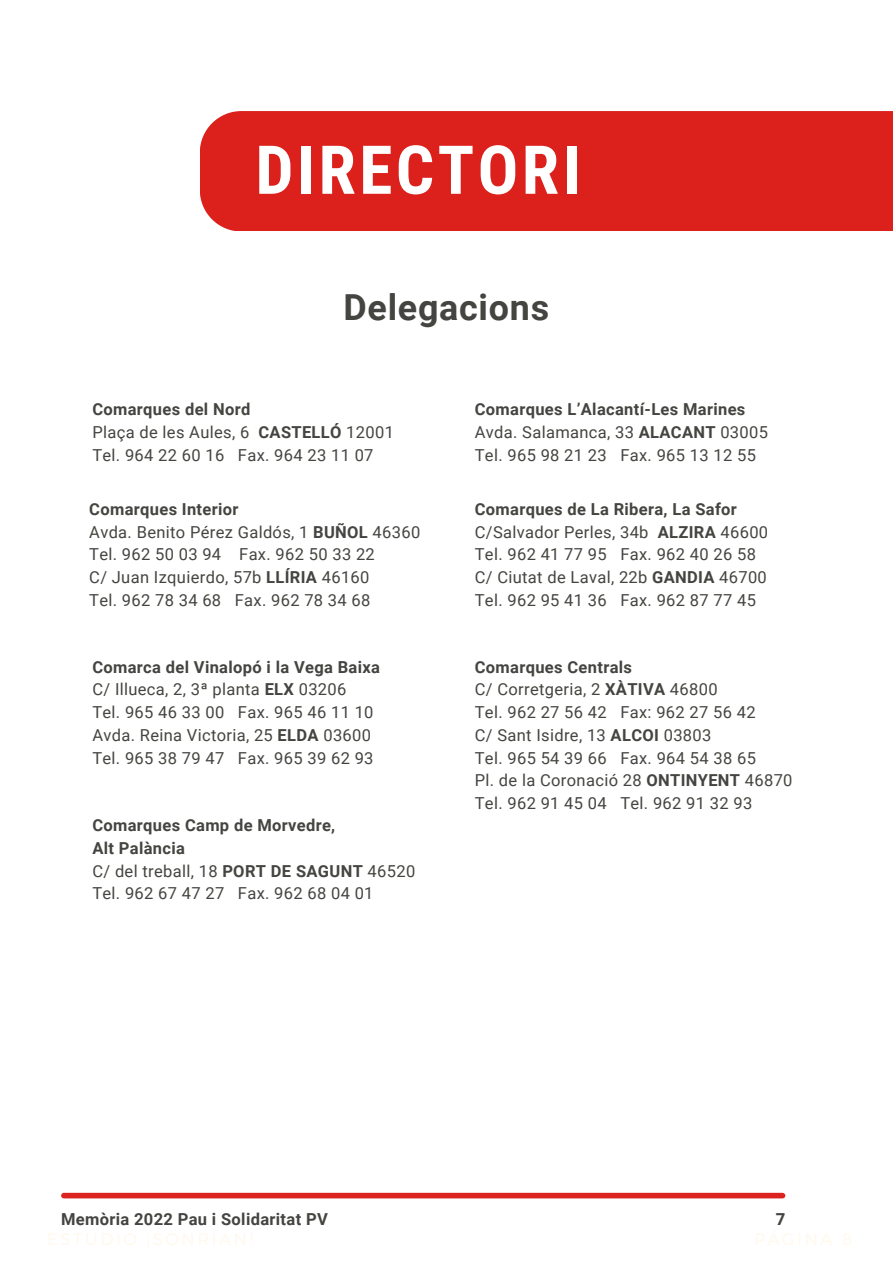
<style>
.page{position:relative;width:893px;height:1264px;background:#fff}
.page>*{position:absolute;margin:0;border:0;box-sizing:border-box;transform-origin:0 0}
.t1{font:700 67.5px "Roboto Condensed";letter-spacing:.05em;color:#fff}
.t2{font:700 35.85px "Roboto";letter-spacing:.02em;color:#444440}
.t3{font:16.5px/22.6px "Roboto";letter-spacing:.02em;color:#444440}
.t4{font:700 16.5px/22.6px "Roboto";letter-spacing:.02em;color:#444440}
.t5{font:700 16.5px "Open Sans";color:#444440}
.s1{font-weight:700}
.s2{font-weight:400}
</style>
<div class="page">
<div style="left:200px;top:111px;width:692px;height:119px;background:#dc211c"></div>
<div style="left:64px;top:1192px;width:718px;height:6px;background:#dd2320"></div>
<h1 class="t1" style="left:255px;top:131px;width:327px">DIRECTORI</h1>
<h2 class="t2" style="left:343px;top:286px;width:207px">Delegacions</h2>
<p class="t3" style="left:92px;top:398px;width:303px"><span class="s1">Comarques del Nord<br></span>Plaça de les Aules, 6 <span class="s1">CASTELLÓ</span> 12001<br>Tel. 964 22 60 16 Fax. 964 23 11 07</p>
<p class="t3" style="left:89px;top:498px;width:332px"><span class="s1">Comarques Interior<br></span>Avda. Benito Pérez Galdós, 1 <span class="s1">BUÑOL</span> 46360<br>Tel. 962 50 03 94 Fax. 962 50 33 22<br>C/ Juan Izquierdo, 57b <span class="s1">LLÍRIA</span> 46160<br>Tel. 962 78 34 68 Fax. 962 78 34 68</p>
<p class="t3" style="left:92px;top:655px;width:289px"><span class="s1">Comarca del Vinalopó i la Vega Baixa </span>C/ Illueca, 2, 3ª planta <span class="s1">ELX</span> 03206<br>Tel. 965 46 33 00 Fax. 965 46 11 10<br>Avda. Reina Victoria, 25 <span class="s1">ELDA</span> 03600<br>Tel. 965 38 79 47 Fax. 965 39 62 93</p>
<p class="t4" style="left:92px;top:814px;width:324px">Comarques Camp de Morvedre,<br>Alt Palància<br><span class="s2">C/ del treball, 18</span> PORT DE SAGUNT <span class="s2">46520<br>Tel. 962 67 47 27 Fax. 962 68 04 01</span></p>
<p class="t3" style="left:475px;top:398px;width:295px"><span class="s1">Comarques L’Alacantí-Les Marines<br></span>Avda. Salamanca, 33 <span class="s1">ALACANT</span> 03005<br>Tel. 965 98 21 23 Fax. 965 13 12 55</p>
<p class="t3" style="left:475px;top:498px;width:295px"><span class="s1">Comarques de La Ribera, La Safor </span>C/Salvador Perles, 34b <span class="s1">ALZIRA</span> 46600<br>Tel. 962 41 77 95 Fax. 962 40 26 58<br>C/ Ciutat de Laval, 22b <span class="s1">GANDIA</span> 46700<br>Tel. 962 95 41 36 Fax. 962 87 77 45</p>
<p class="t3" style="left:475px;top:655px;width:319px"><span class="s1">Comarques Centrals<br></span>C/ Corretgeria, 2 <span class="s1">XÀTIVA</span> 46800<br>Tel. 962 27 56 42 Fax: 962 27 56 42<br>C/ Sant Isidre, 13 <span class="s1">ALCOI</span> 03803<br>Tel. 965 54 39 66 Fax. 964 54 38 65<br>Pl. de la Coronació 28 <span class="s1">ONTINYENT</span> 46870<br>Tel. 962 91 45 04 Tel. 962 91 32 93</p>
<p class="t4" style="left:61px;top:1207px;width:268px">Memòria 2022 Pau i Solidaritat PV</p>
<p class="t5" style="left:776px;top:1206px;width:11px">7</p>
</div>
